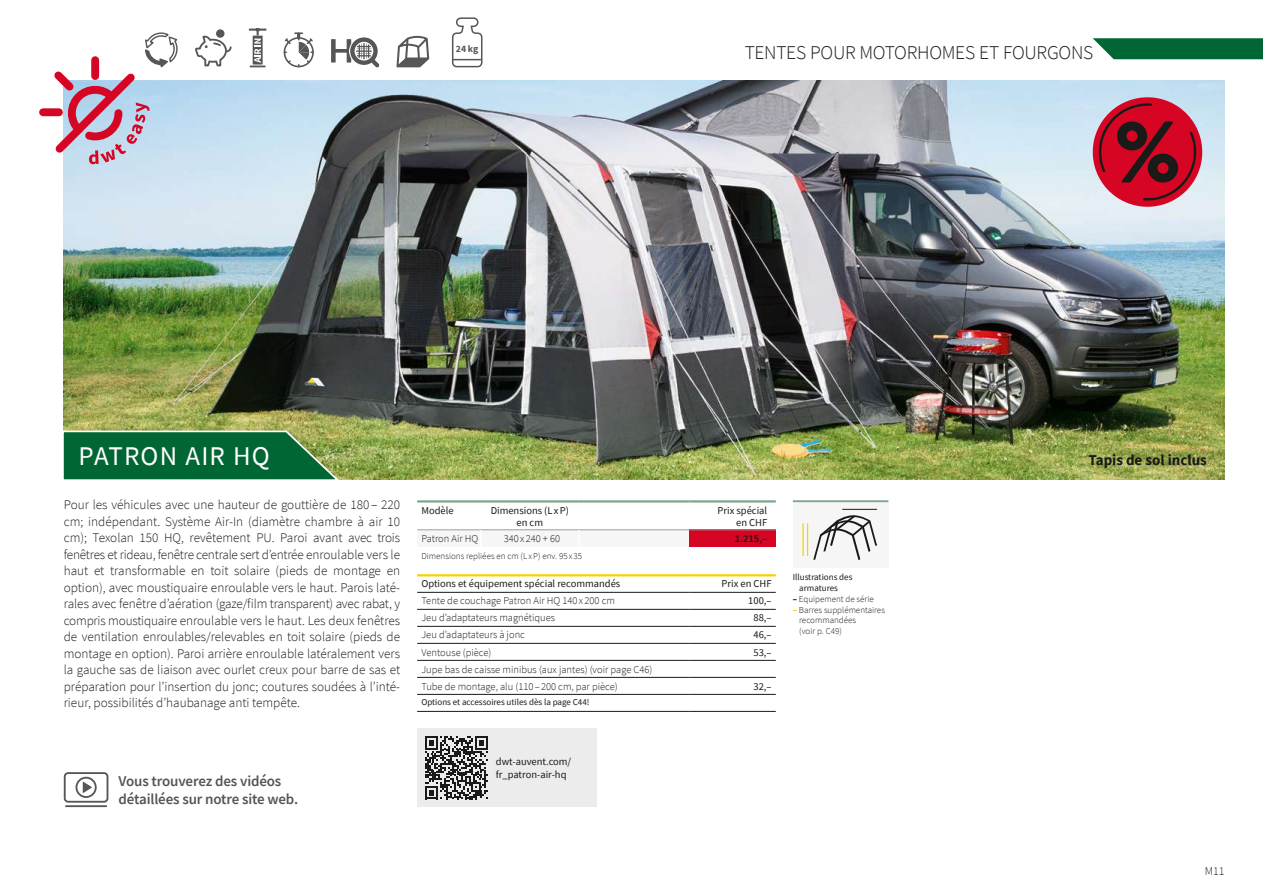
<style>
.page{position:relative;width:1263px;height:893px;background:#fff}
.page>*{position:absolute;margin:0;border:0;box-sizing:border-box;transform-origin:0 0}
.t1{font:27px "Source Sans Pro";letter-spacing:.04em;color:#fff}
.t2{font:300 19.5px "Source Sans Pro";letter-spacing:-.015em;color:#1a1a18}
.t3{font:600 15px/18px "Source Sans Pro";letter-spacing:-.01em;color:#565656}
.t4{font:700 15px "Source Sans Pro";color:#1a1a18}
.t5{font:300 13.2px/16.5px "Source Sans Pro";color:#1a1a18;text-align:justify}
.t6{font:300 12px "Source Sans Pro";color:#1a1a18}
.t7{font:300 10.5px/17px "Source Sans Pro";color:#1a1a18}
.t8{font:10.5px/12px "Source Sans Pro";color:#1a1a18}
.t9{font:600 10.5px "Source Sans Pro";color:#1a1a18}
.t10{font:700 9.75px "Source Sans Pro";color:#565656}
.t11{font:300 9px/10.8px "Source Sans Pro";color:#1a1a18}
.t12{font:9px/10.8px "Source Sans Pro";color:#1a1a18}
.s1{font-weight:700}
.s2{font-weight:700;color:#f7d100}
</style>
<div class="page">
<img style="left:64px;top:80px;width:1161px;height:399px">
<div style="left:43px;top:108px;width:16px;height:8px;background:#d60524"></div>
<svg style="left:63px;top:430px;width:279px;height:50px;background:#1f7643"></svg>
<svg style="left:1093px;top:38px;width:170px;height:21px;background:#127142"></svg>
<svg style="left:47px;top:32px;width:131px;height:132px"></svg>
<svg style="left:284px;top:32px;width:30px;height:35px"></svg>
<svg style="left:249px;top:28px;width:17px;height:39px"></svg>
<svg style="left:396px;top:36px;width:33px;height:31px"></svg>
<svg style="left:331px;top:37px;width:48px;height:30px"></svg>
<div style="left:64px;top:772px;width:44px;height:31px;border:2px solid #565656;border-radius:3px"></div>
<div style="left:76px;top:777px;width:21px;height:21px;border:2px solid #565656;border-radius:50%"></div>
<svg style="left:83px;top:782px;width:9px;height:11px"></svg>
<hr style="left:66px;top:805px;width:40px;height:2px;background:#565656">
<div style="left:417px;top:728px;width:179px;height:79px;background:#ececed"></div>
<svg style="left:452px;top:17px;width:31px;height:51px"></svg>
<div style="left:216px;top:29px;width:8px;height:9px;background:#565656;border-radius:50%"></div>
<svg style="left:195px;top:36px;width:37px;height:30px"></svg>
<div style="left:793px;top:500px;width:95px;height:68px;background:#f6f6f6"></div>
<hr style="left:793px;top:500px;width:95px;height:2px;background:#7ca788">
<svg style="left:813px;top:515px;width:64px;height:45px"></svg>
<hr style="left:807px;top:523px;width:1px;height:33px;background:#f7d100">
<hr style="left:802px;top:523px;width:2px;height:33px;background:#f7d100">
<hr style="left:842px;top:509px;width:35px;height:1px;background:#1a1a18">
<svg style="left:425px;top:736px;width:63px;height:63px"></svg>
<svg style="left:1093px;top:97px;width:109px;height:110px;background:#b2394e"></svg>
<hr style="left:417px;top:592px;width:272px;height:1px;background:#1a1a18">
<hr style="left:689px;top:592px;width:87px;height:1px;background:#1a1a18">
<hr style="left:417px;top:609px;width:272px;height:1px;background:#1a1a18">
<hr style="left:689px;top:609px;width:87px;height:1px;background:#1a1a18">
<hr style="left:417px;top:626px;width:272px;height:1px;background:#1a1a18">
<hr style="left:689px;top:626px;width:87px;height:1px;background:#1a1a18">
<hr style="left:417px;top:643px;width:272px;height:1px;background:#1a1a18">
<hr style="left:689px;top:643px;width:87px;height:1px;background:#1a1a18">
<hr style="left:417px;top:660px;width:272px;height:1px;background:#1a1a18">
<hr style="left:689px;top:660px;width:87px;height:1px;background:#1a1a18">
<hr style="left:417px;top:677px;width:272px;height:1px;background:#1a1a18">
<hr style="left:689px;top:677px;width:87px;height:1px;background:#1a1a18">
<hr style="left:417px;top:694px;width:272px;height:1px;background:#1a1a18">
<hr style="left:689px;top:694px;width:87px;height:1px;background:#1a1a18">
<hr style="left:417px;top:711px;width:272px;height:1px;background:#1a1a18">
<hr style="left:689px;top:711px;width:87px;height:1px;background:#1a1a18">
<hr style="left:417px;top:574px;width:272px;height:2px;background:#f7d100">
<hr style="left:689px;top:574px;width:87px;height:2px;background:#f7d100">
<div style="left:689px;top:530px;width:87px;height:17px;background:#d60524"></div>
<hr style="left:689px;top:530px;width:87px;height:1px;background:#9c9d9d">
<svg style="left:417px;top:530px;width:272px;height:1px"></svg>
<hr style="left:417px;top:500px;width:64px;height:3px;background:#7ca788">
<hr style="left:481px;top:500px;width:98px;height:3px;background:#7ca788">
<hr style="left:579px;top:500px;width:110px;height:3px;background:#7ca788">
<hr style="left:689px;top:500px;width:87px;height:3px;background:#7ca788">
<p class="t10" style="left:456px;top:42px;width:24px">24 kg</p>
<h2 class="t2" style="left:745px;top:41px;width:350px">TENTES POUR MOTORHOMES ET FOURGONS</h2>
<h1 class="t1" style="left:79px;top:439px;width:193px">PATRON AIR HQ</h1>
<p class="t5" style="left:64px;top:496px;width:338px">Pour les véhicules avec une hauteur de gouttière de 180 – 220 cm; indépendant. Système Air-In (diamètre chambre à air 10 cm); Texolan 150 HQ, revêtement PU. Paroi avant avec trois fenêtres et rideau, fenêtre centrale sert d’entrée enroulable vers le haut et transformable en toit solaire (pieds de montage en option), avec moustiquaire enroulable vers le haut. Parois laté&shy;rales avec fenêtre d’aération (gaze/film transparent) avec rabat, y compris moustiquaire enroulable vers le haut. Les deux fenêtres de ventilation enroulables/relevables en toit solaire (pieds de montage en option). Paroi arrière enroulable latéralement vers la gauche sas de liaison avec ourlet creux pour barre de sas et préparation pour l’insertion du jonc; coutures soudées à l’inté&shy;rieur, possibilités d’haubanage anti tempête.</p>
<p class="t3" style="left:119px;top:771px;width:181px">Vous trouverez des vidéos détaillées sur notre site web.</p>
<p class="t8" style="left:421px;top:504px;width:34px">Modèle</p>
<p class="t8" style="left:491px;top:504px;width:80px;text-align:center">Dimensions (L xP) en cm</p>
<p class="t8" style="left:717px;top:504px;width:51px;text-align:right">Prix spécial en CHF</p>
<p class="t7" style="left:421px;top:530px;width:59px">Patron Air HQ</p>
<p class="t7" style="left:504px;top:530px;width:58px">340 x 240 + 60</p>
<p class="t9" style="left:735px;top:532px;width:34px">1.215,–</p>
<p class="t11" style="left:421px;top:550px;width:162px">Dimensions repliées en cm (L xP) env. 95 x 35</p>
<p class="t8" style="left:421px;top:578px;width:200px">Options et équipement spécial recommandés</p>
<p class="t8" style="left:721px;top:578px;width:52px">Prix en CHF</p>
<p class="t7" style="left:421px;top:592px;width:195px">Tente de couchage Patron Air HQ 140 x 200 cm</p>
<p class="t8" style="left:748px;top:595px;width:25px">100,–</p>
<p class="t7" style="left:421px;top:609px;width:135px">Jeu d’adaptateurs magnétiques</p>
<p class="t8" style="left:753px;top:612px;width:20px">88,–</p>
<p class="t7" style="left:421px;top:626px;width:105px">Jeu d’adaptateurs à jonc</p>
<p class="t8" style="left:753px;top:629px;width:20px">46,–</p>
<p class="t7" style="left:421px;top:643px;width:72px">Ventouse (pièce)</p>
<p class="t8" style="left:753px;top:646px;width:20px">53,–</p>
<p class="t7" style="left:421px;top:661px;width:232px">Jupe bas de caisse minibus (aux jantes) (voir page C46)<br>Tube de montage, alu (110 – 200 cm, par pièce)</p>
<p class="t8" style="left:753px;top:680px;width:20px">32,–</p>
<p class="t12" style="left:421px;top:697px;width:170px">Options et accessoires utiles dès la page C44!</p>
<p class="t8" style="left:496px;top:755px;width:77px;line-height:12.6px">dwt-auvent.com/ fr_patron-air-hq</p>
<p class="t12" style="left:799px;top:572px;width:55px;text-indent:-6px">Illustrations des armatures</p>
<p class="t11" style="left:793px;top:593px;width:82px"><span class="s1">–</span> Equipement de série</p>
<p class="t11" style="left:799px;top:604px;width:87px;text-indent:-6px"><span class="s2">–</span> Barres supplémentaires recommandées<br>(voir p. C49)</p>
<p class="t4" style="left:1088px;top:450px;width:120px">Tapis de sol inclus</p>
<p class="t6" style="left:1205px;top:863px;width:21px">M11</p>
</div>
